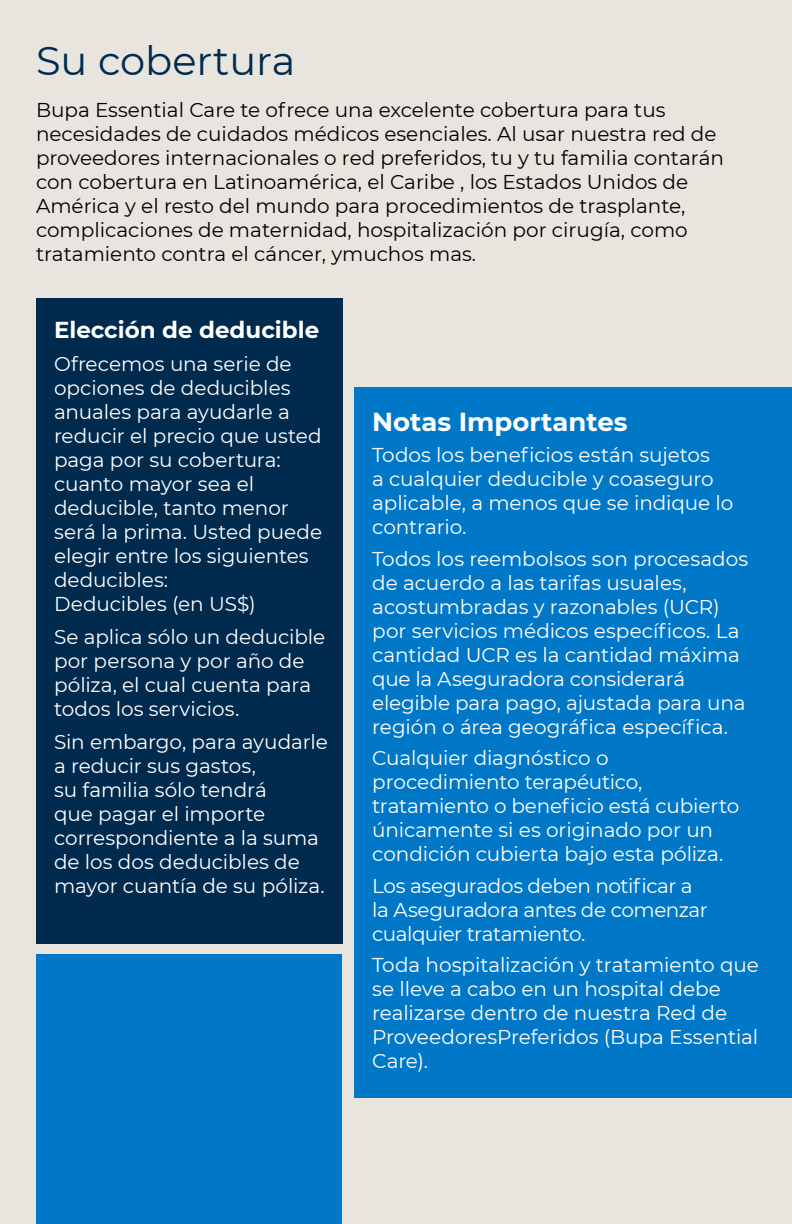
<style>
.page{position:relative;width:792px;height:1224px;background:#e8e5df}
.page>*{position:absolute;margin:0;border:0;box-sizing:border-box;transform-origin:0 0}
.t1{font:40px "Montserrat";color:#002a4e}
.t2{font:700 26px "Montserrat";color:#fff}
.t3{font:700 23px "Montserrat";color:#fff}
.t4{font:20px/24px "Montserrat";letter-spacing:-.005em;color:#fff}
.t5{font:20px/24px "Montserrat";color:#000}
.t6{font:20px/24px "Montserrat";letter-spacing:-.025em;color:#fff}
</style>
<div class="page">
<div style="left:354px;top:387px;width:438px;height:711px;background:#0078c7"></div>
<div style="left:36px;top:298px;width:307px;height:645px;background:#002a4e"></div>
<div style="left:36px;top:955px;width:306px;height:269px;background:#0078c7"></div>
<h1 class="t1" style="left:36px;top:33px;width:261px">Su cobertura</h1>
<p class="t5" style="left:36px;top:97px;width:690px">Bupa Essential Care te ofrece una excelente cobertura para tus necesidades de cuidados médicos esenciales. Al usar nuestra red de proveedores internacionales o red preferidos, tu y tu familia contarán con cobertura en Latinoamérica, el Caribe , los Estados Unidos de América y el resto del mundo para procedimientos de trasplante, complicaciones de maternidad, hospitalización por cirugía, como tratamiento contra el cáncer, ymuchos mas.</p>
<p class="t3" style="left:54px;top:314px;width:267px">Elección de deducible</p>
<p class="t4" style="left:54px;top:352px;width:270px">Ofrecemos una serie de opciones de deducibles anuales para ayudarle a reducir el precio que usted paga por su cobertura: cuanto mayor sea el deducible, tanto menor será la prima. Usted puede elegir entre los siguientes deducibles:<br>Deducibles (en US$)</p>
<p class="t4" style="left:54px;top:625px;width:273px">Se aplica sólo un deducible por persona y por año de póliza, el cual cuenta para todos los servicios.</p>
<p class="t4" style="left:54px;top:730px;width:276px">Sin embargo, para ayudarle a reducir sus gastos,<br>su familia sólo tendrá<br>que pagar el importe correspondiente a la suma de los dos deducibles de mayor cuantía de su póliza.</p>
<h2 class="t2" style="left:372px;top:403px;width:257px">Notas Importantes</h2>
<p class="t4" style="left:372px;top:442px;width:363px">Todos los beneficios están sujetos<br>a cualquier deducible y coaseguro aplicable, a menos que se indique lo contrario.</p>
<p class="t4" style="left:372px;top:546px;width:378px">Todos los reembolsos son procesados de acuerdo a las tarifas usuales, acostumbradas y razonables (UCR) por servicios médicos específicos. La cantidad UCR es la cantidad máxima que la Aseguradora considerará elegible para pago, ajustada para una región o área geográfica específica.</p>
<p class="t4" style="left:372px;top:745px;width:369px">Cualquier diagnóstico o procedimiento terapéutico, tratamiento o beneficio está cubierto únicamente si es originado por un condición cubierta bajo esta póliza.</p>
<p class="t6" style="left:372px;top:873px;width:337px">Los asegurados deben notificar a la Aseguradora antes de comenzar cualquier tratamiento.</p>
<p class="t4" style="left:372px;top:953px;width:388px">Toda hospitalización y tratamiento que se lleve a cabo en un hospital debe realizarse dentro de nuestra Red de<br>ProveedoresPreferidos (Bupa Essential<br>Care).</p>
</div>
